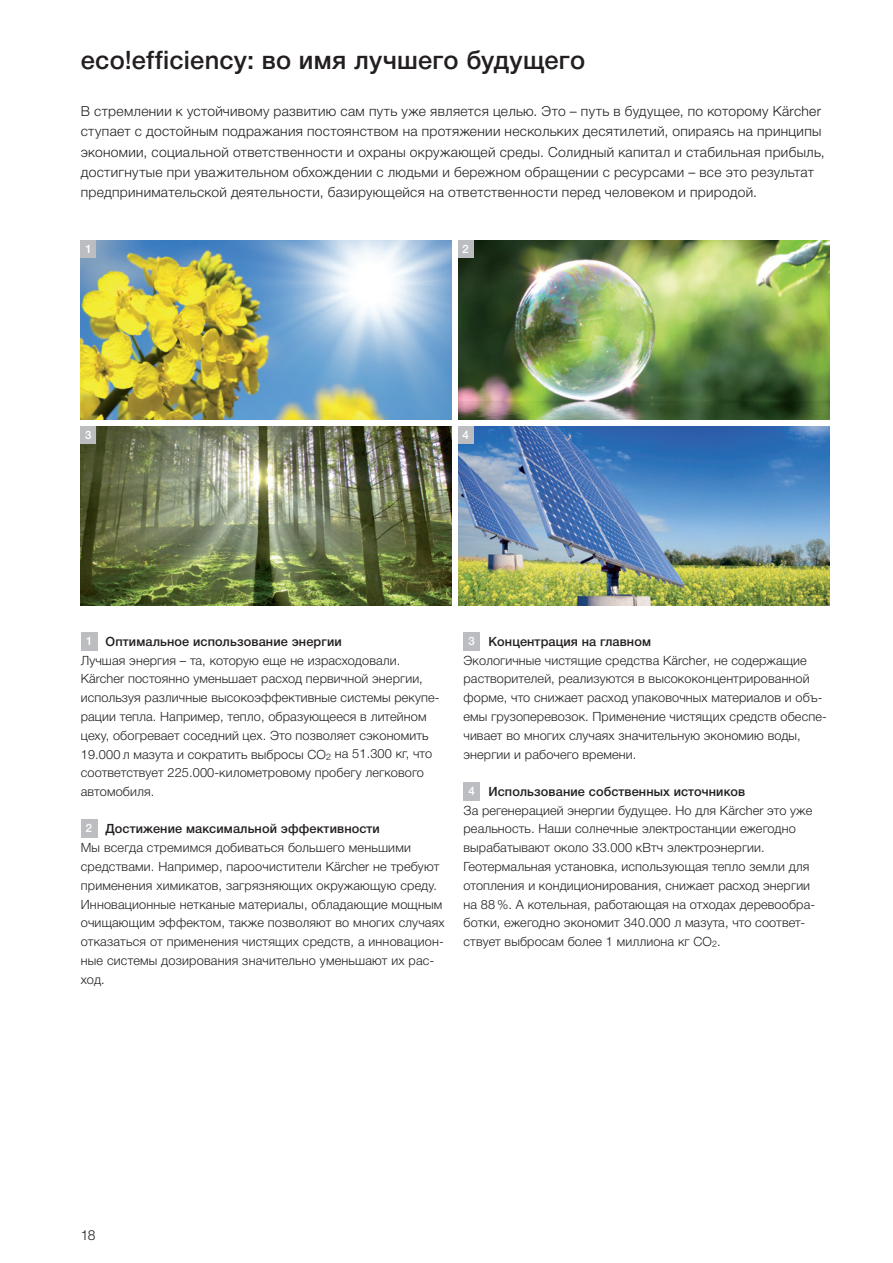
<style>
.page{position:relative;width:893px;height:1263px;background:#fff}
.page>*{position:absolute;margin:0;border:0;box-sizing:border-box;transform-origin:0 0}
.t1{font:500 25.5px "Helvetica Neue Cyr";letter-spacing:.01em;color:#231f20}
.t2{font:300 13.8px/20.2px "Helvetica Neue Cyr";letter-spacing:.02em;color:#231f20}
.t3{font:300 12.75px/18.8px "Helvetica Neue Cyr";letter-spacing:.01em;color:#231f20}
.t4{font:500 11.7px "Helvetica Neue Cyr";color:#fff}
.s1{font-family:"Helvetica Neue LT Pro"}
.s2{font-weight:500;font-size:11.7px;color:#fff}
.s3{font-weight:500}
</style>
<div class="page">
<img style="left:81px;top:426px;width:371px;height:180px">
<div style="left:81px;top:426px;width:15px;height:17px;background:#bcbdc0"></div>
<img style="left:81px;top:240px;width:371px;height:180px">
<div style="left:81px;top:240px;width:15px;height:17px;background:#bcbdc0"></div>
<img style="left:458px;top:426px;width:371px;height:180px">
<div style="left:458px;top:426px;width:15px;height:17px;background:#bcbdc0"></div>
<img style="left:458px;top:240px;width:371px;height:180px">
<div style="left:458px;top:240px;width:15px;height:17px;background:#bcbdc0"></div>
<div style="left:81px;top:632px;width:16px;height:18px;background:#bcbdc0"></div>
<div style="left:81px;top:819px;width:16px;height:19px;background:#bcbdc0"></div>
<div style="left:463px;top:632px;width:17px;height:18px;background:#bcbdc0"></div>
<div style="left:463px;top:782px;width:17px;height:18px;background:#bcbdc0"></div>
<h1 class="t1" style="left:81px;top:46px;width:506px">eco!efficiency: во имя лучшего будущего</h1>
<p class="t2" style="left:81px;top:101px;width:745px">В стремлении к устойчивому развитию сам путь уже является целью. Это – путь в будущее, по которому <span class="s1">Kärcher </span>ступает с достойным подражания постоянством на протяжении нескольких десятилетий, опираясь на принципы экономии, социальной ответственности и охраны окружающей среды. Солидный капитал и стабильная прибыль, достигнутые при уважительном обхождении с людьми и бережном обращении с ресурсами – все это результат предпринимательской деятельности, базирующейся на ответственности перед человеком и природой.</p>
<p class="t4" style="left:85px;top:242px;width:8px">1</p>
<p class="t4" style="left:85px;top:428px;width:8px">3</p>
<p class="t4" style="left:463px;top:242px;width:8px">2</p>
<p class="t4" style="left:463px;top:428px;width:8px">4</p>
<p class="t3" style="left:81px;top:632px;width:360px;text-indent:5px"><span class="s2">1</span> <span class="s3">Оптимальное использование энергии<br></span>Лучшая энергия – та, которую еще не израсходовали.<br><span class="s1">Kärcher</span> постоянно уменьшает расход первичной энергии, используя различные высокоэффективные системы рекупе&shy;рации тепла. Например, тепло, образующееся в литейном цеху, обогревает соседний цех. Это позволяет сэкономить 19.000 л мазута и сократить выбросы CO<sub>2</sub> на 51.300 кг, что соответствует 225.000-километровому пробегу легкового автомобиля.</p>
<p class="t3" style="left:81px;top:820px;width:365px;text-indent:5px"><span class="s2">2</span> <span class="s3">Достижение максимальной эффективности<br></span>Мы всегда стремимся добиваться большего меньшими средствами. Например, пароочистители <span class="s1">Kärcher</span> не требуют применения химикатов, загрязняющих окружающую среду.<br>Инновационные нетканые материалы, обладающие мощным очищающим эффектом, также позволяют во многих случаях отказаться от применения чистящих средств, а инновацион&shy;ные системы дозирования значительно уменьшают их рас&shy;ход.</p>
<p class="t3" style="left:463px;top:632px;width:365px;text-indent:5px"><span class="s2">3</span> <span class="s3">Концентрация на главном<br></span>Экологичные чистящие средства <span class="s1">Kärcher</span>, не содержащие растворителей, реализуются в высококонцентрированной форме, что снижает расход упаковочных материалов и объ&shy;емы грузоперевозок. Применение чистящих средств обеспе&shy;чивает во многих случаях значительную экономию воды, энергии и рабочего времени.</p>
<p class="t3" style="left:463px;top:782px;width:353px;text-indent:5px"><span class="s2">4</span> <span class="s3">Использование собственных источников<br></span>За регенерацией энергии будущее. Но для <span class="s1">Kärcher</span> это уже реальность. Наши солнечные электростанции ежегодно вырабатывают около 33.000 кВтч электроэнергии.<br>Геотермальная установка, использующая тепло земли для отопления и кондиционирования, снижает расход энергии на 88%. А котельная, работающая на отходах деревообра&shy;ботки, ежегодно экономит 340.000 л мазута, что соответ&shy;ствует выбросам более 1 миллиона кг CO<sub>2</sub>.</p>
<p class="t2" style="left:81px;top:1225px;width:16px">1 89</p>
</div>
